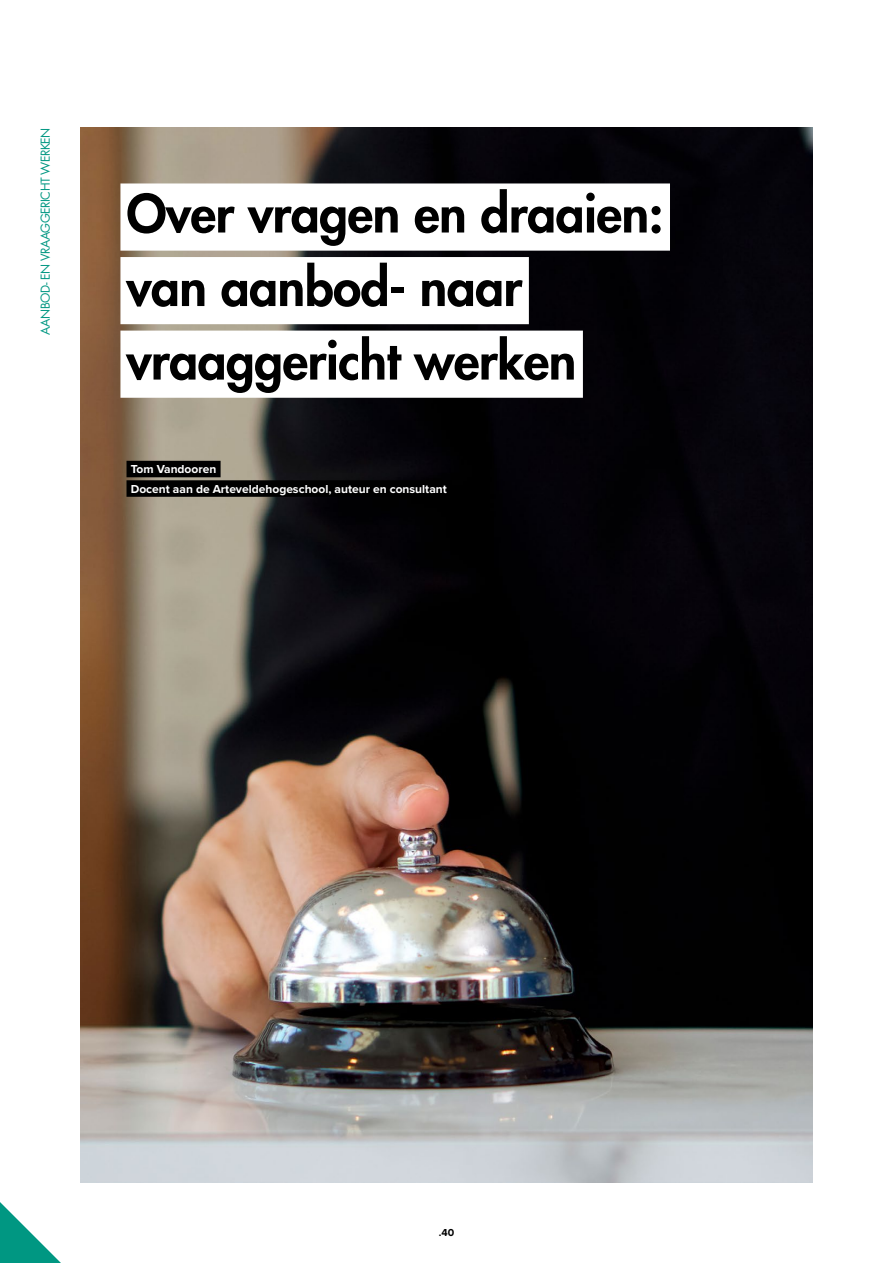
<style>
.page{position:relative;width:893px;height:1263px;background:#fff}
.page>*{position:absolute;margin:0;border:0;box-sizing:border-box;transform-origin:0 0}
.t1{font:800 51.15px/73.5px "Futura Std";letter-spacing:-.01em;color:#000}
.t2{font:700 12px/19.5px "Proxima Nova";color:#fff}
.t3{font:12px "Futura Std";letter-spacing:-.04em;color:#009782}
.t4{font:700 10.5px "Proxima Nova";color:#000}
</style>
<div class="page">
<img style="left:81px;top:128px;width:731px;height:1054px">
<div style="left:120px;top:183px;width:550px;height:68px;background:#fff"></div>
<div style="left:120px;top:257px;width:409px;height:67px;background:#fff"></div>
<div style="left:120px;top:331px;width:463px;height:67px;background:#fff"></div>
<div style="left:126px;top:461px;width:95px;height:16px;background:#000"></div>
<div style="left:126px;top:480px;width:325px;height:17px;background:#000"></div>
<svg style="left:0;top:1202px;width:61px;height:61px"></svg>
<p class="t3" style="left:38px;top:335px;width:208px;rotate:-90deg">AANBOD- EN VRAAGGERICHT WERKEN</p>
<h1 class="t1" style="left:126px;top:177px;width:538px">Over vragen en draaien: van aanbod- naar vraaggericht werken</h1>
<p class="t2" style="left:131px;top:459px;width:318px">Tom Vandooren<br>Docent aan de Arteveldehogeschool, auteur en consultant</p>
<p class="t4" style="left:439px;top:1225px;width:17px">.40</p>
</div>
